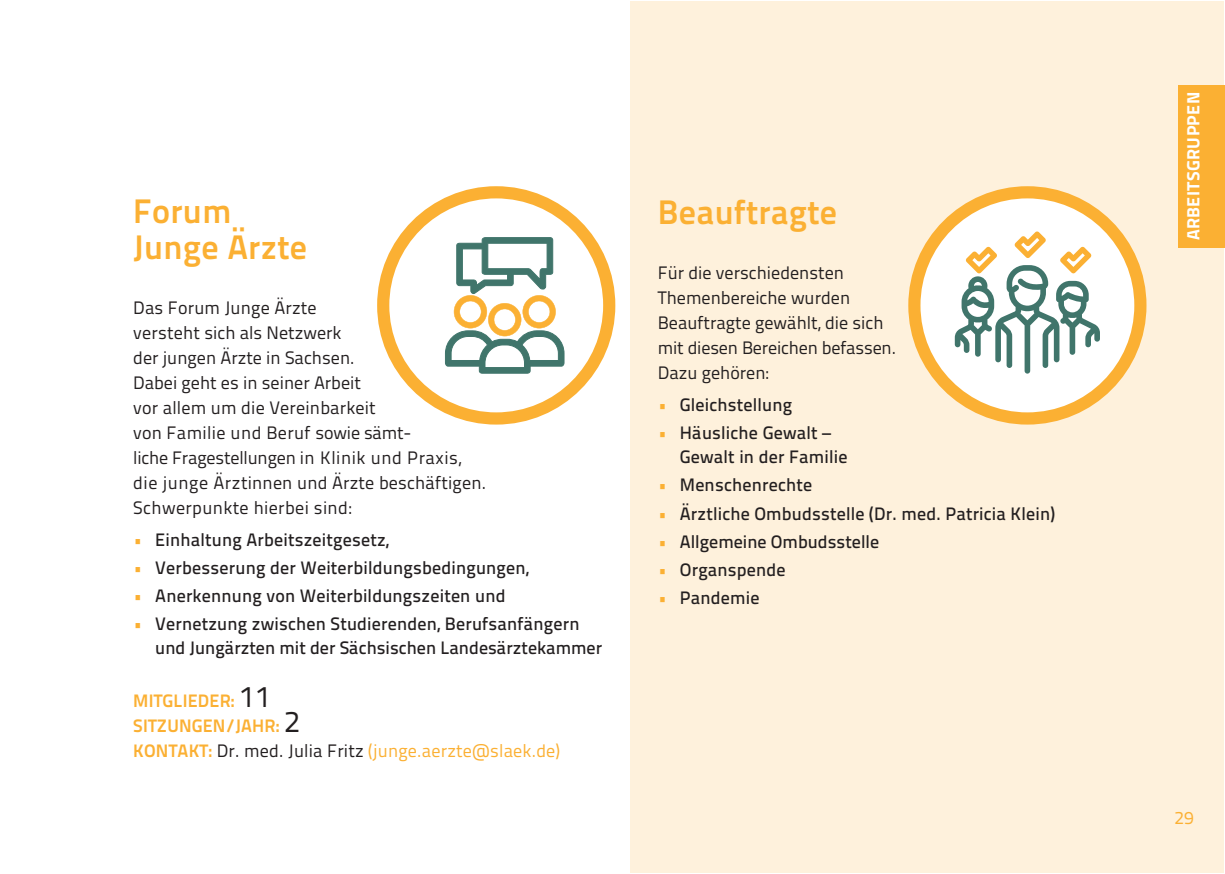
<style>
.page{position:relative;width:1225px;height:874px;background:#fff}
.page>*{position:absolute;margin:0;border:0;box-sizing:border-box;transform-origin:0 0}
.t1{font:700 34px/36px "Titillium Text";letter-spacing:.01em;color:#fbb033}
.t2{font:500 18px/24px "Titillium Text";letter-spacing:.01em;color:#231f20}
.t3{font:18px/25px "Titillium Text";color:#231f20}
.t4{font:700 18px/25px "Titillium Text";letter-spacing:.01em;color:#fbb033}
.t5{font:18px "Titillium Text";color:#fbb033}
.t6{font:700 17.8px "Titillium";letter-spacing:.02em;color:#fff}
.s1{color:#fbb033}
.s2{font-weight:400;font-size:30px;color:#231f20}
.s3{font-weight:400;color:#231f20}
.s4{font-weight:400}
</style>
<div class="page">
<div style="left:631px;top:1px;width:593px;height:871px;background:#fef1dc"></div>
<div style="left:1178px;top:85px;width:47px;height:162px;background:#fbb033"></div>
<div style="left:377px;top:186px;width:238px;height:238px;border:12px solid #fbb033;border-radius:50%"></div>
<svg style="left:914px;top:192px;width:226px;height:226px;background:#fef2df"></svg>
<div style="left:908px;top:186px;width:238px;height:238px;border:12px solid #fbb033;border-radius:50%"></div>
<svg style="left:445px;top:237px;width:119px;height:136px"></svg>
<svg style="left:954px;top:231px;width:146px;height:142px;background:#d0d8ce"></svg>
<h1 class="t1" style="left:133px;top:191px;width:175px">Forum<br>Junge Ärzte</h1>
<p class="t3" style="left:133px;top:294px;width:354px">Das Forum Junge Ärzte<br>versteht sich als Netzwerk<br>der jungen Ärzte in Sachsen.<br>Dabei geht es in seiner Arbeit<br>vor allem um die Vereinbarkeit<br>von Familie und Beruf sowie sämt-<br>liche Fragestellungen in Klinik und Praxis, die junge Ärztinnen und Ärzte beschäftigen.<br>Schwerpunkte hierbei sind:</p>
<p class="t2" style="left:133px;top:526px;width:257px"><span class="s1">•</span> Einhaltung Arbeitszeitgesetz,</p>
<p class="t2" style="left:133px;top:554px;width:397px"><span class="s1">•</span> Verbesserung der Weiterbildungsbedingungen,</p>
<p class="t2" style="left:133px;top:582px;width:374px"><span class="s1">•</span> Anerkennung von Weiterbildungszeiten und</p>
<p class="t2" style="left:155px;top:610px;width:448px;text-indent:-22px"><span class="s1">•</span> Vernetzung zwischen Studierenden, Berufsanfängern und Jungärzten mit der Sächsischen Landesärztekammer</p>
<p class="t4" style="left:133px;top:687px;width:428px">MITGLIEDER: <span class="s2">11<br></span>SITZUNGEN/JAHR: <span class="s2">2<br></span>KONTAKT: <span class="s3">Dr. med. Julia Fritz</span> <span class="s4">(junge.aerzte@slaek.de)</span></p>
<h1 class="t1" style="left:658px;top:192px;width:181px">Beauftragte</h1>
<p class="t3" style="left:658px;top:259px;width:240px">Für die verschiedensten<br>Themenbereiche wurden<br>Beauftragte gewählt, die sich mit diesen Bereichen befassen.<br>Dazu gehören:</p>
<p class="t2" style="left:658px;top:392px;width:136px"><span class="s1">•</span> Gleichstellung</p>
<p class="t2" style="left:680px;top:420px;width:169px;text-indent:-22px"><span class="s1">•</span> Häusliche Gewalt –<br>Gewalt in der Familie</p>
<p class="t2" style="left:658px;top:472px;width:156px"><span class="s1">•</span> Menschenrechte</p>
<p class="t2" style="left:658px;top:500px;width:399px"><span class="s1">•</span> Ärztliche Ombudsstelle (Dr. med. Patricia Klein)</p>
<p class="t2" style="left:658px;top:528px;width:223px"><span class="s1">•</span> Allgemeine Ombudsstelle</p>
<p class="t2" style="left:658px;top:556px;width:129px"><span class="s1">•</span> Organspende</p>
<p class="t2" style="left:658px;top:584px;width:103px"><span class="s1">•</span> Pandemie</p>
<p class="t6" style="left:1179px;top:240px;width:150px;rotate:-90deg">ARBEITSGRUPPEN</p>
<p class="t5" style="left:1174px;top:803px;width:21px">29</p>
</div>
